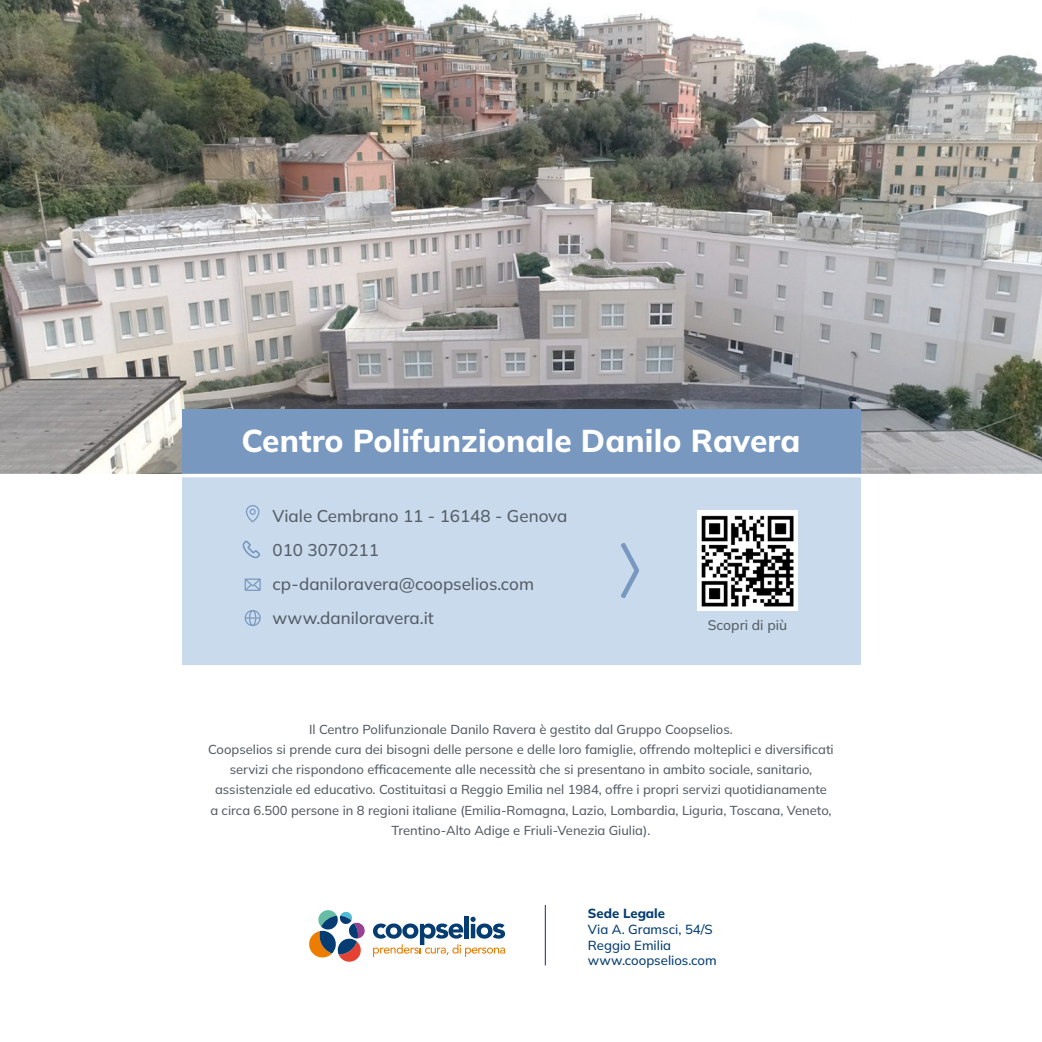
<style>
.page{position:relative;width:1042px;height:1042px;background:#fff}
.page>*{position:absolute;margin:0;border:0;box-sizing:border-box;transform-origin:0 0}
.t1{font:800 31.5px "Mulish";letter-spacing:.005em;color:#fff}
.t2{font:500 16.97px "Mulish";color:#555e65}
.t3{font:500 13.83px "Mulish";color:#555e65}
.t4{font:500 13.12px "Mulish";color:#053d73}
.t5{font:800 13.12px "Mulish";color:#053d73}
.t6{font:500 12.95px/20.1px "Mulish";color:#555e65;text-align:center}
</style>
<div class="page">
<img style="left:0;top:0;width:1042px;height:474px">
<div style="left:464px;top:916px;width:5px;height:22px;background:#053d73"></div>
<svg style="left:373px;top:917px;width:132px;height:40px"></svg>
<svg style="left:309px;top:910px;width:56px;height:52px"></svg>
<hr style="left:545px;top:905px;width:1px;height:60px;background:#1e2d5f">
<div style="left:182px;top:476px;width:678px;height:189px;background:#c9daed"></div>
<div style="left:182px;top:409px;width:678px;height:67px;background:#7898bf"></div>
<img style="left:698px;top:511px;width:99px;height:99px">
<svg style="left:621px;top:543px;width:18px;height:55px"></svg>
<svg style="left:246px;top:505px;width:13px;height:17px"></svg>
<svg style="left:245px;top:610px;width:16px;height:16px"></svg>
<svg style="left:245px;top:578px;width:16px;height:13px"></svg>
<svg style="left:242px;top:540px;width:19px;height:19px"></svg>
<hr style="left:0;top:474px;width:1042px;height:3px;background:#fff">
<p class="t1" style="left:242px;top:419px;width:560px">Centro Polifunzionale Danilo Ravera</p>
<p class="t2" style="left:272px;top:504px;width:296px">Viale Cembrano 11 - 16148 - Genova</p>
<p class="t2" style="left:272px;top:538px;width:108px">010 3070211</p>
<p class="t2" style="left:272px;top:572px;width:263px">cp-daniloravera@coopselios.com</p>
<p class="t2" style="left:272px;top:606px;width:163px">www.daniloravera.it</p>
<p class="t3" style="left:708px;top:615px;width:81px">Scopri di più</p>
<p class="t6" style="left:309px;top:719px;width:425px">Il Centro Polifunzionale Danilo Ravera è gestito dal Gruppo Coopselios.</p>
<p class="t6" style="left:208px;top:739px;width:627px">Coopselios si prende cura dei bisogni delle persone e delle loro famiglie, offrendo molteplici e diversificati servizi che rispondono efficacemente alle necessità che si presentano in ambito sociale, sanitario, assistenziale ed educativo. Costituitasi a Reggio Emilia nel 1984, offre i propri servizi quotidianamente<br>a circa 6.500 persone in 8 regioni italiane (Emilia-Romagna, Lazio, Lombardia, Liguria, Toscana, Veneto, Trentino-Alto Adige e Friuli-Venezia Giulia).</p>
<p class="t5" style="left:588px;top:904px;width:79px">Sede Legale</p>
<p class="t4" style="left:588px;top:920px;width:126px">Via A. Gramsci, 54/S</p>
<p class="t4" style="left:588px;top:936px;width:85px">Reggio Emilia</p>
<p class="t4" style="left:588px;top:952px;width:130px">www.coopselios.com</p>
</div>
